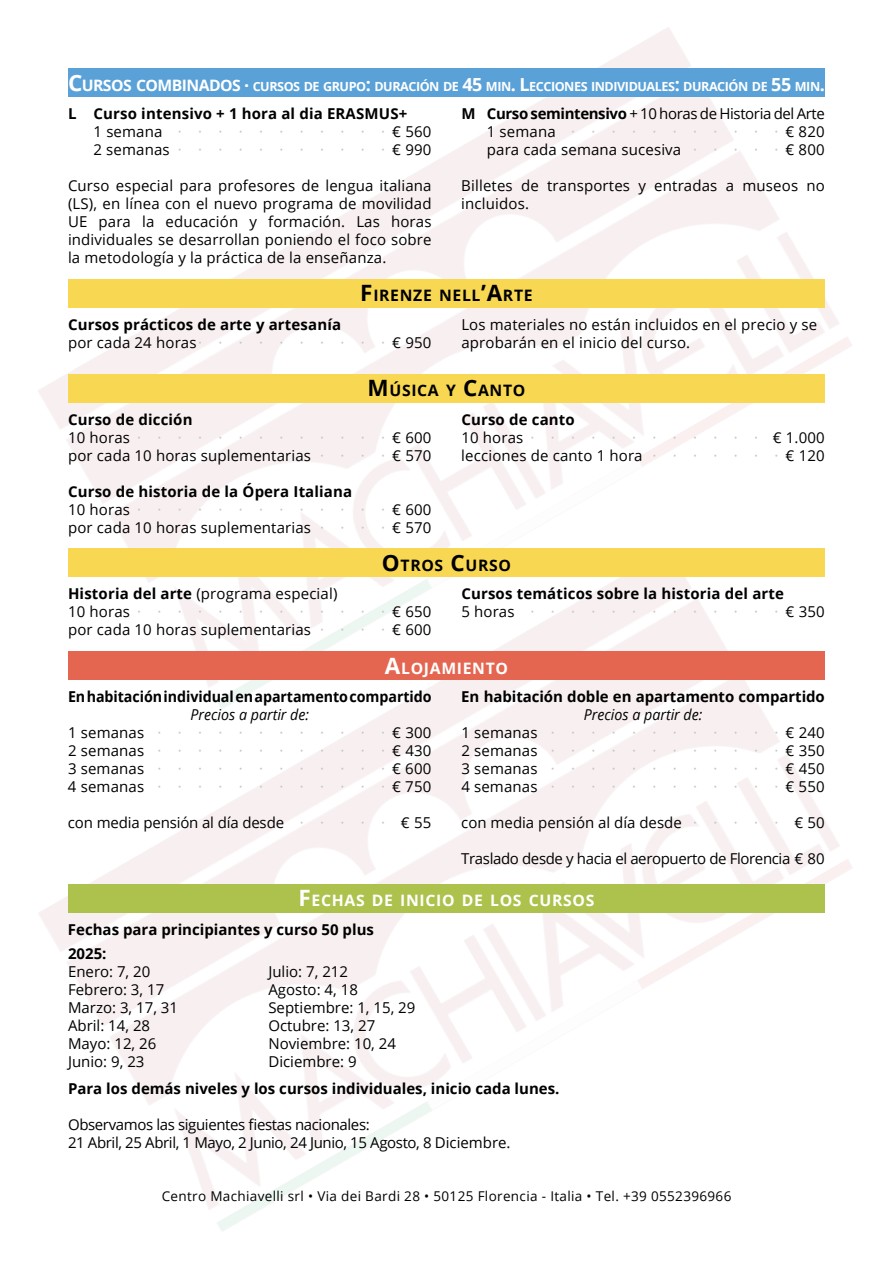
<style>
.page{position:relative;width:893px;height:1263px;background:#fff}
.page>*{position:absolute;margin:0;border:0;box-sizing:border-box;transform-origin:0 0}
.t1{font:700 15.75px "Open Sans";letter-spacing:.045em;color:#000}
.t2{font:700 15.75px "Open Sans";letter-spacing:.045em;color:#fff}
.t3{font:15px/18px "Open Sans";letter-spacing:.01em;color:#000}
.t4{font:700 15px "Open Sans";color:#000}
.t5{font:15px/18px "Open Sans";letter-spacing:-.025em;color:#000}
.t6{font:700 15px "Open Sans";color:#000;scale:.95 1}
.t7{font:italic 15px "Open Sans";color:#000;scale:.95 1}
.t8{font:15px "Open Sans";letter-spacing:-.01em;color:#000}
.t9{font:15px "Open Sans";color:#c6c6c6}
.t10{font:13.5px "Open Sans";letter-spacing:.025em;color:#000}
.t11{font:700 12.6px "Open Sans";letter-spacing:-.035em;color:#fff}
.s1{font-size:22.5px}
.s2{font-size:15.75px}
.s3{font-size:18px}
.s4{font-weight:700}
.s5{color:#c6c6c6}
</style>
<div class="page">
<img style="left:38px;top:27px;width:814px;height:510px">
<div style="left:68px;top:374px;width:757px;height:29px;background:#f8d852"></div>
<div style="left:68px;top:548px;width:757px;height:29px;background:#f8d852"></div>
<div style="left:68px;top:651px;width:757px;height:29px;background:#e46650"></div>
<div style="left:68px;top:884px;width:757px;height:29px;background:#adc24c"></div>
<div style="left:68px;top:279px;width:757px;height:28px;background:#f8d852"></div>
<div style="left:68px;top:68px;width:757px;height:29px;background:#5aa1d8"></div>
<p class="t11" style="left:68px;top:77px;width:758px"><span class="s1">C</span><span class="s2">URSOS COMBINADOS</span> <span class="s3">·</span> CURSOS DE GRUPO<span class="s3">:</span> DURACIÓN DE <span class="s3">45</span> MIN<span class="s3">. L</span>ECCIONES INDIVIDUALES<span class="s3">:</span> DURACIÓN DE <span class="s3">55</span> MIN<span class="s3">.</span></p>
<p class="t4" style="left:68px;top:103px;width:341px">L Curso intensivo + 1 hora al dia ERASMUS+</p>
<p class="t3" style="left:94px;top:122px;width:70px">1 semana</p>
<p class="t3" style="left:392px;top:122px;width:41px">€ 560</p>
<p class="t3" style="left:94px;top:140px;width:78px">2 semanas</p>
<p class="t3" style="left:392px;top:140px;width:41px">€ 990</p>
<p class="t3" style="left:68px;top:176px;width:365px;text-align:justify">Curso especial para profesores de lengua italiana (LS), en línea con el nuevo programa de movilidad UE para la educación y formación. Las horas individuales se desarrollan poniendo el foco sobre la metodología y la práctica de la enseñanza.</p>
<p class="t5" style="left:487px;top:104px;width:340px;text-indent:-26px"><span class="s4">M Curso semintensivo</span> + 10 horas de Historia del Arte<br>1 semana</p>
<p class="t3" style="left:786px;top:122px;width:41px">€ 820</p>
<p class="t3" style="left:487px;top:140px;width:196px">para cada semana sucesiva</p>
<p class="t3" style="left:786px;top:140px;width:41px">€ 800</p>
<p class="t3" style="left:461px;top:176px;width:365px">Billetes de transportes y entradas a museos no incluidos.</p>
<p class="t1" style="left:360px;top:284px;width:174px"><span class="s1">F</span>IRENZE NELL<span class="s1">’A</span>RTE</p>
<p class="t4" style="left:68px;top:314px;width:275px">Cursos prácticos de arte y artesanía</p>
<p class="t3" style="left:68px;top:333px;width:130px">por cada 24 horas</p>
<p class="t3" style="left:392px;top:333px;width:41px">€ 950</p>
<p class="t3" style="left:461px;top:315px;width:357px">Los materiales no están incluidos en el precio y se aprobarán en el inicio del curso.</p>
<p class="t1" style="left:368px;top:379px;width:159px"><span class="s1">M</span> ÚSICA Y <span class="s1">C</span>ANTO</p>
<p class="t4" style="left:68px;top:409px;width:126px">Curso de dicción</p>
<p class="t3" style="left:68px;top:428px;width:63px">10 horas</p>
<p class="t3" style="left:392px;top:428px;width:41px">€ 600</p>
<p class="t3" style="left:68px;top:446px;width:245px">por cada 10 horas suplementarias</p>
<p class="t3" style="left:392px;top:446px;width:41px">€ 570</p>
<p class="t4" style="left:68px;top:481px;width:286px">Curso de historia de la Ópera Italiana</p>
<p class="t3" style="left:68px;top:500px;width:63px">10 horas</p>
<p class="t3" style="left:392px;top:500px;width:41px">€ 600</p>
<p class="t3" style="left:68px;top:518px;width:245px">por cada 10 horas suplementarias</p>
<p class="t3" style="left:392px;top:518px;width:41px">€ 570</p>
<p class="t4" style="left:461px;top:409px;width:115px">Curso de canto</p>
<p class="t3" style="left:461px;top:428px;width:63px">10 horas</p>
<p class="t3" style="left:773px;top:428px;width:53px">€ 1.000</p>
<p class="t3" style="left:461px;top:446px;width:193px">lecciones de canto 1 hora <span class="s5">·</span></p>
<p class="t9" style="left:673px;top:445px;width:23px">· ·</p>
<p class="t9" style="left:713px;top:445px;width:23px">· ·</p>
<p class="t3" style="left:754px;top:446px;width:72px"><span class="s5">· ·</span> € 120</p>
<p class="t3" style="left:68px;top:584px;width:271px"><span class="s4">Historia del arte</span> (programa especial)<br>10 horas</p>
<p class="t1" style="left:382px;top:554px;width:131px"><span class="s1">O</span>TROS <span class="s1">C</span>URSO</p>
<p class="t3" style="left:392px;top:602px;width:41px">€ 650</p>
<p class="t4" style="left:461px;top:583px;width:324px">Cursos temáticos sobre la historia del arte</p>
<p class="t3" style="left:461px;top:602px;width:55px">5 horas</p>
<p class="t3" style="left:786px;top:602px;width:41px">€ 350</p>
<p class="t3" style="left:68px;top:620px;width:254px">por cada 10 horas suplementarias <span class="s5">·</span></p>
<p class="t9" style="left:340px;top:619px;width:23px">· ·</p>
<p class="t3" style="left:381px;top:620px;width:52px"><span class="s5">·</span> € 600</p>
<p class="t2" style="left:385px;top:657px;width:125px"><span class="s1">A</span>LOJAMIENTO</p>
<p class="t6" style="left:68px;top:686px;width:384px">En habitación individual en apartamento compartido</p>
<p class="t7" style="left:190px;top:704px;width:126px">Precios a partir de:</p>
<p class="t3" style="left:68px;top:723px;width:78px">1 semanas</p>
<p class="t3" style="left:392px;top:723px;width:41px">€ 300</p>
<p class="t3" style="left:68px;top:741px;width:78px">2 semanas</p>
<p class="t3" style="left:392px;top:741px;width:41px">€ 430</p>
<p class="t3" style="left:68px;top:759px;width:78px">3 semanas</p>
<p class="t3" style="left:392px;top:759px;width:41px">€ 600</p>
<p class="t3" style="left:68px;top:777px;width:78px">4 semanas</p>
<p class="t3" style="left:392px;top:777px;width:41px">€ 750</p>
<p class="t8" style="left:68px;top:812px;width:218px">con media pensión al día desde</p>
<p class="t3" style="left:401px;top:813px;width:32px">€ 55</p>
<p class="t4" style="left:461px;top:686px;width:365px">En habitación doble en apartamento compartido</p>
<p class="t7" style="left:584px;top:704px;width:126px">Precios a partir de:</p>
<p class="t3" style="left:461px;top:723px;width:78px">1 semanas</p>
<p class="t3" style="left:786px;top:723px;width:41px">€ 240</p>
<p class="t3" style="left:461px;top:741px;width:78px">2 semanas</p>
<p class="t3" style="left:786px;top:741px;width:41px">€ 350</p>
<p class="t3" style="left:461px;top:759px;width:78px">3 semanas</p>
<p class="t3" style="left:786px;top:759px;width:41px">€ 450</p>
<p class="t3" style="left:461px;top:777px;width:78px">4 semanas</p>
<p class="t3" style="left:786px;top:777px;width:41px">€ 550</p>
<p class="t3" style="left:461px;top:813px;width:234px">con media pensión al día desde <span class="s5">·</span></p>
<p class="t9" style="left:713px;top:812px;width:23px">· ·</p>
<p class="t9" style="left:754px;top:812px;width:23px">· ·</p>
<p class="t3" style="left:794px;top:813px;width:32px">€ 50</p>
<p class="t5" style="left:461px;top:849px;width:365px">Traslado desde y hacia el aeropuerto de Florencia € 80</p>
<p class="t2" style="left:299px;top:889px;width:297px"><span class="s1">F</span>ECHAS DE INICIO DE LOS CURSOS</p>
<p class="t4" style="left:68px;top:919px;width:307px">Fechas para principiantes y curso 50 plus</p>
<p class="t4" style="left:68px;top:943px;width:40px">2025:</p>
<p class="t3" style="left:68px;top:962px;width:112px">Enero: 7, 20<br>Febrero: 3, 17<br>Marzo: 3, 17, 31<br>Abril: 14, 28<br>Mayo: 12, 26<br>Junio: 9, 23</p>
<p class="t3" style="left:268px;top:962px;width:148px">Julio: 7, 212<br>Agosto: 4, 18<br>Septiembre: 1, 15, 29<br>Octubre: 13, 27<br>Noviembre: 10, 24<br>Diciembre: 9</p>
<p class="t4" style="left:68px;top:1078px;width:493px">Para los demás niveles y los cursos individuales, inicio cada lunes.</p>
<p class="t5" style="left:68px;top:1115px;width:444px">Observamos las siguientes fiestas nacionales:<br>21 Abril, 25 Abril, 1 Mayo, 2 Junio, 24 Junio, 15 Agosto, 8 Diciembre.</p>
<p class="t10" style="left:162px;top:1187px;width:571px">Centro Machiavelli srl • Via dei Bardi 28 • 50125 Florencia - Italia • Tel. +39 0552396966</p>
</div>
